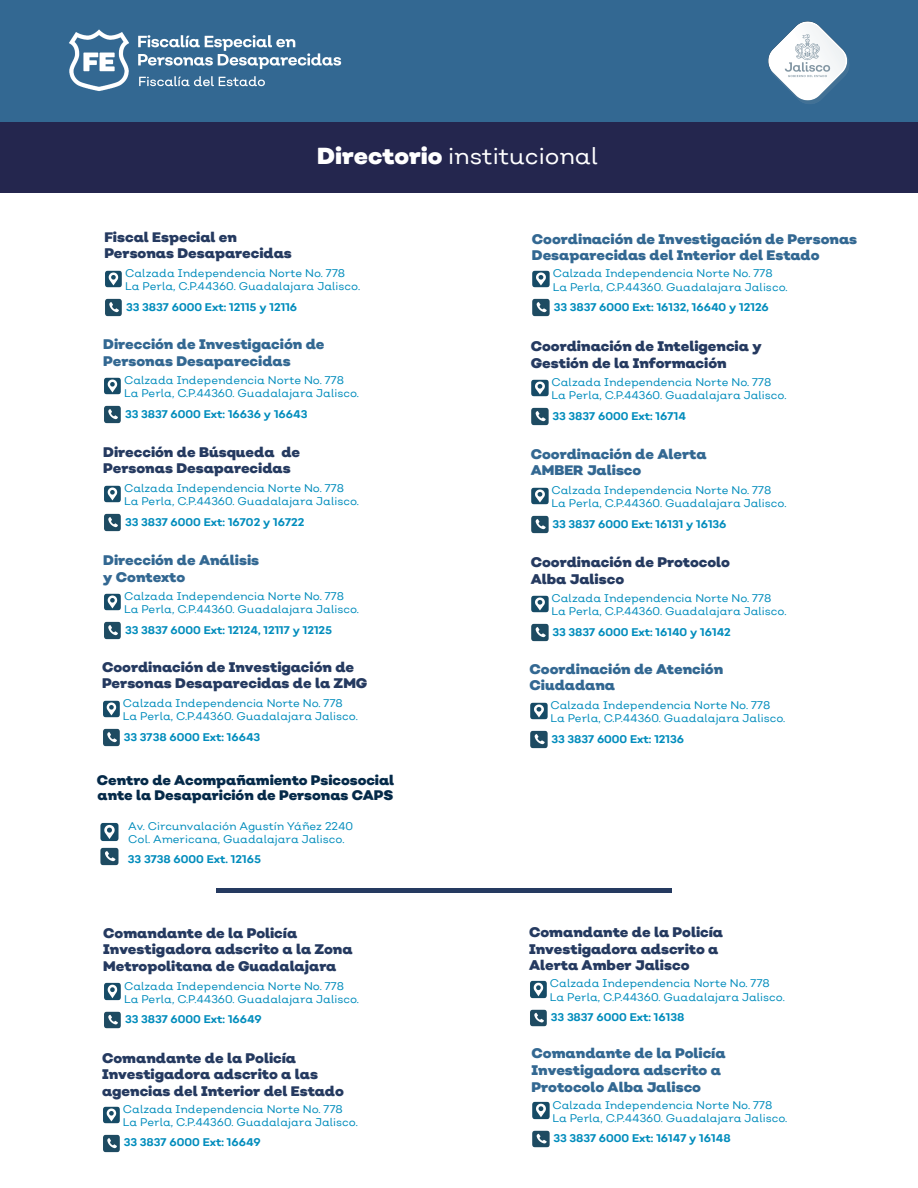
<style>
.page{position:relative;width:918px;height:1188px;background:#fff}
.page>*{position:absolute;margin:0;border:0;box-sizing:border-box;transform-origin:0 0}
.t1{font:23.1px "Nutmeg";color:#fff}
.t2{font:900 13.8px/16.6px "Nutmeg";color:#253a60}
.t3{font:900 13.8px/16.6px "Nutmeg";color:#336892}
.t4{font:900 13.8px/15.3px "Nutmeg";color:#052a49}
.t5{font:900 12.9px "Nutmeg";color:#fff}
.t6{font:11.1px/13.4px "Nutmeg";color:#008cbc}
.t7{font:700 11.1px "Nutmeg";color:#008cbc}
.s1{font-weight:900}
</style>
<div class="page">
<div style="left:0;top:0;width:918px;height:122px;background:#336892"></div>
<div style="left:0;top:122px;width:918px;height:70px;background:#24264e"></div>
<img style="left:105px;top:298px;width:17px;height:19px">
<img style="left:105px;top:270px;width:17px;height:18px">
<img style="left:104px;top:405px;width:17px;height:19px">
<img style="left:104px;top:377px;width:17px;height:18px">
<img style="left:104px;top:513px;width:17px;height:19px">
<img style="left:104px;top:485px;width:17px;height:18px">
<img style="left:104px;top:621px;width:17px;height:19px">
<img style="left:104px;top:593px;width:17px;height:18px">
<img style="left:103px;top:728px;width:17px;height:19px">
<img style="left:103px;top:700px;width:17px;height:18px">
<img style="left:532px;top:298px;width:18px;height:19px">
<img style="left:532px;top:270px;width:18px;height:18px">
<img style="left:531px;top:407px;width:18px;height:19px">
<img style="left:531px;top:379px;width:18px;height:18px">
<img style="left:531px;top:515px;width:18px;height:19px">
<img style="left:531px;top:487px;width:18px;height:18px">
<img style="left:531px;top:623px;width:18px;height:19px">
<img style="left:531px;top:595px;width:18px;height:18px">
<img style="left:530px;top:730px;width:18px;height:19px">
<img style="left:530px;top:702px;width:18px;height:18px">
<img style="left:104px;top:1011px;width:17px;height:18px">
<img style="left:104px;top:982px;width:17px;height:19px">
<img style="left:103px;top:1134px;width:17px;height:19px">
<img style="left:103px;top:1106px;width:17px;height:18px">
<img style="left:532px;top:1130px;width:18px;height:18px">
<img style="left:532px;top:1101px;width:18px;height:19px">
<hr style="left:216px;top:889px;width:456px;height:4px;background:#253a60">
<img style="left:530px;top:1009px;width:17px;height:18px">
<img style="left:530px;top:980px;width:17px;height:19px">
<img style="left:768px;top:21px;width:81px;height:83px">
<img style="left:69px;top:29px;width:273px;height:62px">
<img style="left:100px;top:822px;width:19px;height:20px">
<img style="left:100px;top:847px;width:19px;height:19px">
<h1 class="t1" style="left:317px;top:141px;width:283px"><span class="s1">Directorio</span> institucional</h1>
<p class="t5" style="left:288px;top:151px;width:105px">Protocolo Alba</p>
<p class="t5" style="left:417px;top:151px;width:97px">Alerta Amber</p>
<p class="t5" style="left:537px;top:152px;width:63px">SISOVID</p>
<p class="t2" style="left:104px;top:229px;width:189px">Fiscal Especial en<br>Personas Desaparecidas</p>
<p class="t6" style="left:125px;top:266px;width:236px">Calzada Independencia Norte No. 778<br>La Perla, C.P.44360. Guadalajara Jalisco.</p>
<p class="t7" style="left:126px;top:300px;width:173px">33 3837 6000 Ext: 12115 y 12116</p>
<p class="t3" style="left:103px;top:336px;width:223px">Dirección de Investigación de<br>Personas Desaparecidas</p>
<p class="t6" style="left:124px;top:373px;width:236px">Calzada Independencia Norte No. 778<br>La Perla, C.P.44360. Guadalajara Jalisco.</p>
<p class="t7" style="left:125px;top:407px;width:184px">33 3837 6000 Ext: 16636 y 16643</p>
<p class="t2" style="left:103px;top:444px;width:198px">Dirección de Búsqueda de<br>Personas Desaparecidas</p>
<p class="t6" style="left:124px;top:481px;width:236px">Calzada Independencia Norte No. 778<br>La Perla, C.P.44360. Guadalajara Jalisco.</p>
<p class="t7" style="left:125px;top:515px;width:181px">33 3837 6000 Ext: 16702 y 16722</p>
<p class="t3" style="left:103px;top:552px;width:158px">Dirección de Análisis y Contexto</p>
<p class="t6" style="left:124px;top:589px;width:236px">Calzada Independencia Norte No. 778<br>La Perla, C.P.44360. Guadalajara Jalisco.</p>
<p class="t7" style="left:125px;top:623px;width:209px">33 3837 6000 Ext: 12124, 12117 y 12125</p>
<p class="t2" style="left:102px;top:659px;width:267px">Coordinación de Investigación de<br>Personas Desaparecidas de la ZMG</p>
<p class="t6" style="left:123px;top:696px;width:236px">Calzada Independencia Norte No. 778<br>La Perla, C.P.44360. Guadalajara Jalisco.</p>
<p class="t7" style="left:124px;top:730px;width:138px">33 3738 6000 Ext: 16643</p>
<p class="t4" style="left:97px;top:772px;width:299px">Centro de Acompañamiento Psicosocial ante la Desaparición de Personas CAPS</p>
<p class="t6" style="left:128px;top:819px;width:226px">Av. Circunvalación Agustín Yáñez 2240<br>Col. Americana, Guadalajara Jalisco.</p>
<p class="t7" style="left:128px;top:852px;width:135px">33 3738 6000 Ext. 12165</p>
<p class="t2" style="left:103px;top:925px;width:251px">Comandante de la Policía<br>Investigadora adscrito a la Zona<br>Metropolitana de Guadalajara</p>
<p class="t6" style="left:124px;top:979px;width:236px">Calzada Independencia Norte No. 778<br>La Perla, C.P.44360. Guadalajara Jalisco.</p>
<p class="t7" style="left:125px;top:1012px;width:138px">33 3837 6000 Ext: 16649</p>
<p class="t2" style="left:102px;top:1050px;width:243px">Comandante de la Policía<br>Investigadora adscrito a las agencias del Interior del Estado</p>
<p class="t6" style="left:123px;top:1102px;width:236px">Calzada Independencia Norte No. 778<br>La Perla, C.P.44360. Guadalajara Jalisco.</p>
<p class="t7" style="left:124px;top:1135px;width:138px">33 3837 6000 Ext: 16649</p>
<p class="t3" style="left:532px;top:231px;width:327px">Coordinación de Investigación de Personas<br>Desaparecidas del Interior del Estado</p>
<p class="t6" style="left:553px;top:266px;width:236px">Calzada Independencia Norte No. 778<br>La Perla, C.P.44360. Guadalajara Jalisco.</p>
<p class="t7" style="left:554px;top:300px;width:217px">33 3837 6000 Ext: 16132, 16640 y 12126</p>
<p class="t2" style="left:531px;top:338px;width:232px">Coordinación de Inteligencia y<br>Gestión de la Información</p>
<p class="t6" style="left:552px;top:375px;width:236px">Calzada Independencia Norte No. 778<br>La Perla, C.P.44360. Guadalajara Jalisco.</p>
<p class="t7" style="left:553px;top:409px;width:135px">33 3837 6000 Ext: 16714</p>
<p class="t3" style="left:531px;top:446px;width:177px">Coordinación de Alerta<br>AMBER Jalisco</p>
<p class="t6" style="left:552px;top:483px;width:236px">Calzada Independencia Norte No. 778<br>La Perla, C.P.44360. Guadalajara Jalisco.</p>
<p class="t7" style="left:553px;top:517px;width:176px">33 3837 6000 Ext: 16131 y 16136</p>
<p class="t2" style="left:531px;top:554px;width:201px">Coordinación de Protocolo<br>Alba Jalisco</p>
<p class="t6" style="left:552px;top:591px;width:236px">Calzada Independencia Norte No. 778<br>La Perla, C.P.44360. Guadalajara Jalisco.</p>
<p class="t7" style="left:553px;top:625px;width:180px">33 3837 6000 Ext: 16140 y 16142</p>
<p class="t3" style="left:530px;top:661px;width:195px">Coordinación de Atención<br>Ciudadana</p>
<p class="t6" style="left:550px;top:698px;width:236px">Calzada Independencia Norte No. 778<br>La Perla, C.P.44360. Guadalajara Jalisco.</p>
<p class="t7" style="left:551px;top:732px;width:134px">33 3837 6000 Ext: 12136</p>
<p class="t2" style="left:529px;top:924px;width:196px">Comandante de la Policía<br>Investigadora adscrito a<br>Alerta Amber Jalisco</p>
<p class="t6" style="left:550px;top:977px;width:236px">Calzada Independencia Norte No. 778<br>La Perla, C.P.44360. Guadalajara Jalisco.</p>
<p class="t7" style="left:551px;top:1010px;width:135px">33 3837 6000 Ext: 16138</p>
<p class="t3" style="left:532px;top:1045px;width:196px">Comandante de la Policía<br>Investigadora adscrito a<br>Protocolo Alba Jalisco</p>
<p class="t6" style="left:552px;top:1098px;width:236px">Calzada Independencia Norte No. 778<br>La Perla, C.P.44360. Guadalajara Jalisco.</p>
<p class="t7" style="left:553px;top:1131px;width:179px">33 3837 6000 Ext: 16147 y 16148</p>
</div>
